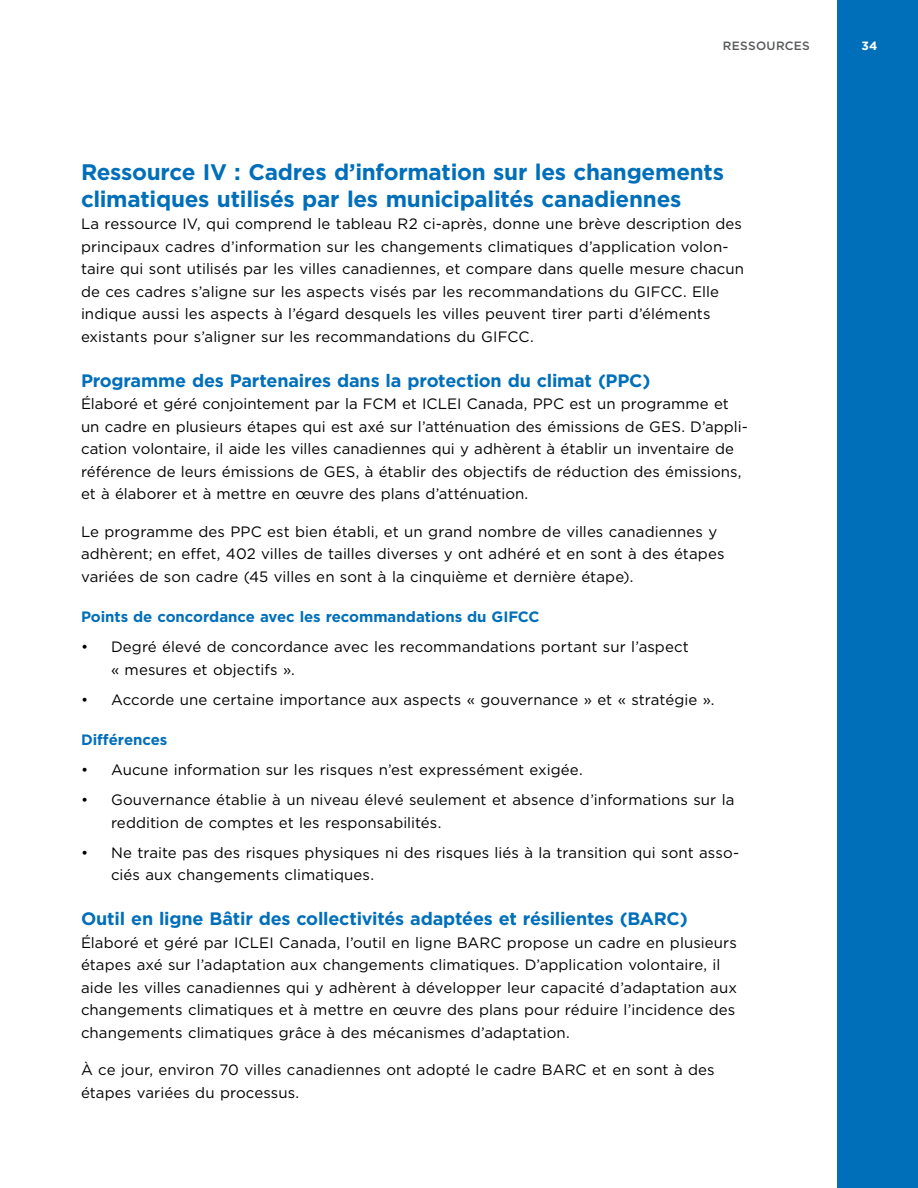
<style>
.page{position:relative;width:918px;height:1188px;background:#fff}
.page>*{position:absolute;margin:0;border:0;box-sizing:border-box;transform-origin:0 0}
.t1{font:700 22.5px/27px "Gotham";letter-spacing:-.015em;color:#006fba}
.t2{font:700 18px "Gotham";letter-spacing:-.015em;color:#006fba}
.t3{font:15px/22.5px "Gotham";letter-spacing:.005em;color:#000}
.t4{font:700 15px "Gotham";letter-spacing:-.005em;color:#006fba}
.t5{font:500 12px "Gotham";letter-spacing:.025em;color:#58595b}
.t6{font:700 12px "Gotham";color:#fff}
</style>
<div class="page">
<div style="left:837px;top:0;width:81px;height:1188px;background:#006fba"></div>
<p class="t5" style="left:723px;top:38px;width:89px">RESSOURCES</p>
<p class="t6" style="left:862px;top:38px;width:17px">34</p>
<h4 class="t1" style="left:81px;top:158px;width:644px">Ressource IV : Cadres d’information sur les changements climatiques utilisés par les municipalités canadiennes</h4>
<p class="t3" style="left:81px;top:213px;width:665px">La ressource IV, qui comprend le tableau R2 ci-après, donne une brève description des principaux cadres d’information sur les changements climatiques d’application volon&shy;taire qui sont utilisés par les villes canadiennes, et compare dans quelle mesure chacun de ces cadres s’aligne sur les aspects visés par les recommandations du GIFCC. Elle indique aussi les aspects à l’égard desquels les villes peuvent tirer parti d’éléments existants pour s’aligner sur les recommandations du GIFCC.</p>
<p class="t2" style="left:81px;top:369px;width:571px">Programme des Partenaires dans la protection du climat (PPC)</p>
<p class="t3" style="left:81px;top:393px;width:668px">Élaboré et géré conjointement par la FCM et ICLEI Canada, PPC est un programme et un cadre en plusieurs étapes qui est axé sur l’atténuation des émissions de GES. D’appli&shy;cation volontaire, il aide les villes canadiennes qui y adhèrent à établir un inventaire de référence de leurs émissions de GES, à établir des objectifs de réduction des émissions, et à élaborer et à mettre en œuvre des plans d’atténuation.</p>
<p class="t3" style="left:81px;top:520px;width:645px">Le programme des PPC est bien établi, et un grand nombre de villes canadiennes y adhèrent; en efet, 402 villes de tailles diverses y ont adhéré et en sont à des étapes variées de son cadre (45 villes en sont à la cinquième et dernière étape).</p>
<p class="t4" style="left:81px;top:607px;width:460px">Points de concordance avec les recommandations du GIFCC</p>
<p class="t3" style="left:111px;top:636px;width:580px;text-indent:-30px">• Degré élevé de concordance avec les recommandations portant sur l’aspect « mesures et objectifs ».</p>
<p class="t3" style="left:81px;top:688px;width:635px">• Accorde une certaine importance aux aspects « gouvernance » et « stratégie ».</p>
<p class="t4" style="left:81px;top:730px;width:88px">Diférences</p>
<p class="t3" style="left:81px;top:759px;width:503px">• Aucune information sur les risques n’est expressément exigée.</p>
<p class="t3" style="left:111px;top:789px;width:625px;text-indent:-30px">• Gouvernance établie à un niveau élevé seulement et absence d’informations sur la reddition de comptes et les responsabilités.</p>
<p class="t3" style="left:111px;top:841px;width:630px;text-indent:-30px">• Ne traite pas des risques physiques ni des risques liés à la transition qui sont asso&shy;ciés aux changements climatiques.</p>
<h4 class="t2" style="left:81px;top:907px;width:608px">Outil en ligne Bâtir des collectivités adaptées et résilientes (BARC)</h4>
<p class="t3" style="left:81px;top:931px;width:657px">Élaboré et géré par ICLEI Canada, l’outil en ligne BARC propose un cadre en plusieurs étapes axé sur l’adaptation aux changements climatiques. D’application volontaire, il aide les villes canadiennes qui y adhèrent à développer leur capacité d’adaptation aux changements climatiques et à mettre en œuvre des plans pour réduire l’incidence des changements climatiques grâce à des mécanismes d’adaptation.</p>
<p class="t3" style="left:81px;top:1059px;width:635px">À ce jour, environ 70 villes canadiennes ont adopté le cadre BARC et en sont à des étapes variées du processus.</p>
</div>
